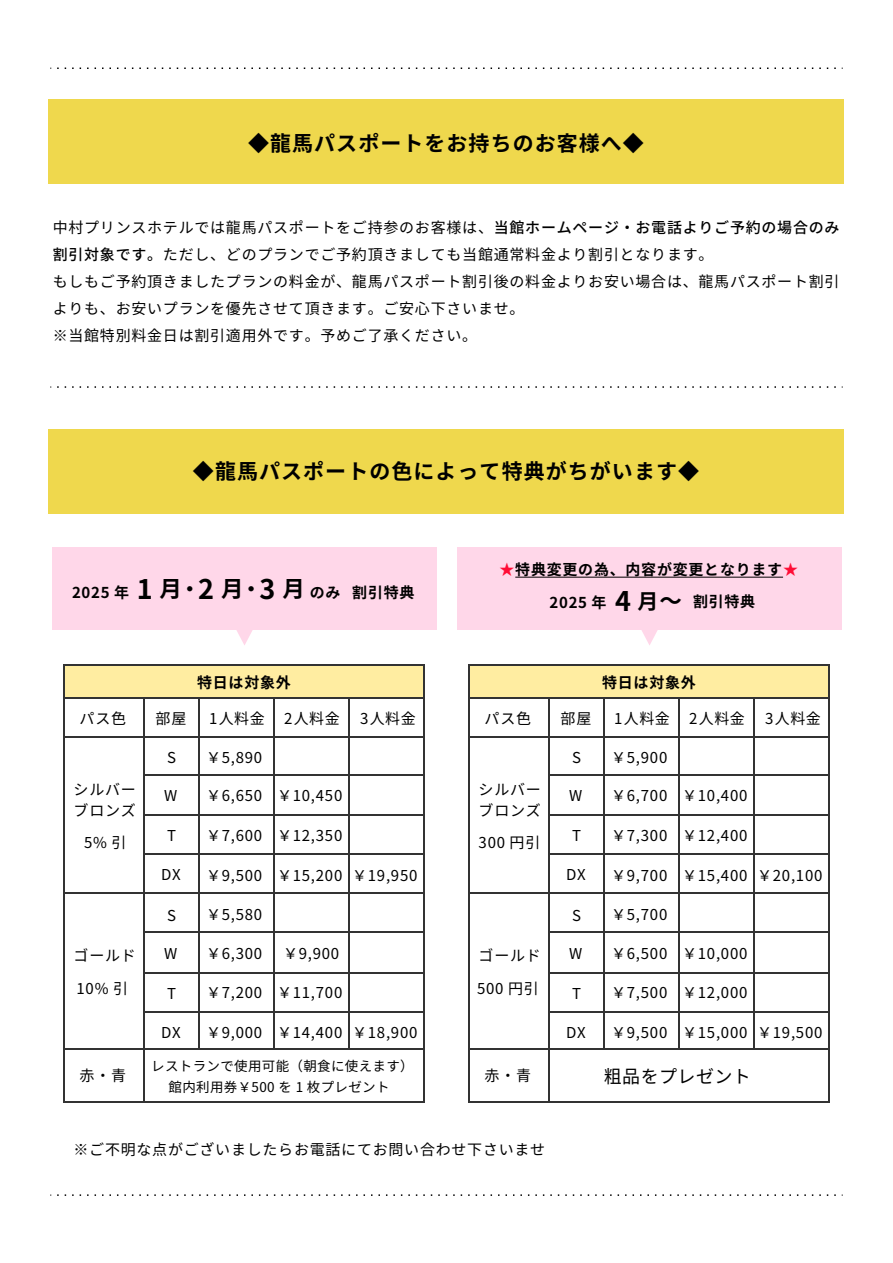
<style>
.page{position:relative;width:893px;height:1263px;background:#fff}
.page>*{position:absolute;margin:0;border:0;box-sizing:border-box;transform-origin:0 0}
.t1{font:700 27px "Noto Sans CJ Kjp";color:#000}
.t2{font:700 21px "Noto Sans CJ Kjp";letter-spacing:.05em;color:#000}
.t3{font:18px "Noto Sans CJ Kjp";letter-spacing:.025em;color:#000}
.t4{font:15px/27px "Noto Sans CJ Kjp";letter-spacing:.05em;color:#000}
.t5{font:700 15px "Noto Sans CJ Kjp";letter-spacing:.05em;color:#000}
.t6{font:13.5px/21px "Noto Sans CJ Kjp";letter-spacing:.025em;color:#000;text-align:center}
.s1{font-weight:500}
.s2{font-size:27px}
.s3{font-size:22.5px}
.s4{color:#ff0d36}
.s5{font-size:21px}
</style>
<div class="page">
<div style="left:468px;top:665px;width:362px;height:33px;background:#ffeda1"></div>
<div style="left:49px;top:99px;width:795px;height:84px;background:#efd84d"></div>
<div style="left:49px;top:429px;width:795px;height:84px;background:#efd84d"></div>
<svg style="left:57px;top:68px;width:786px;height:1px"></svg>
<svg style="left:57px;top:386px;width:786px;height:2px"></svg>
<svg style="left:57px;top:1194px;width:786px;height:2px"></svg>
<div style="left:52px;top:548px;width:384px;height:82px;background:#ffd7e9"></div>
<svg style="left:236px;top:630px;width:17px;height:15px"></svg>
<div style="left:458px;top:548px;width:384px;height:82px;background:#ffd7e9"></div>
<svg style="left:641px;top:630px;width:17px;height:15px"></svg>
<hr style="left:515px;top:577px;width:268px;height:1px;background:#000">
<hr style="left:468px;top:698px;width:360px;height:1px;background:#333">
<hr style="left:468px;top:737px;width:360px;height:1px;background:#333">
<hr style="left:548px;top:774px;width:281px;height:2px;background:#333">
<hr style="left:548px;top:814px;width:281px;height:2px;background:#333">
<hr style="left:548px;top:854px;width:281px;height:1px;background:#333">
<hr style="left:468px;top:893px;width:360px;height:1px;background:#333">
<hr style="left:548px;top:932px;width:281px;height:1px;background:#333">
<hr style="left:548px;top:972px;width:281px;height:2px;background:#333">
<hr style="left:548px;top:1011px;width:281px;height:2px;background:#333">
<hr style="left:468px;top:1049px;width:360px;height:1px;background:#333">
<hr style="left:468px;top:1101px;width:360px;height:2px;background:#333">
<hr style="left:468px;top:698px;width:2px;height:405px;background:#333">
<hr style="left:548px;top:698px;width:1px;height:405px;background:#333">
<hr style="left:603px;top:698px;width:1px;height:351px;background:#333">
<hr style="left:828px;top:698px;width:2px;height:405px;background:#333">
<hr style="left:678px;top:698px;width:2px;height:351px;background:#333">
<hr style="left:753px;top:698px;width:1px;height:351px;background:#333">
<hr style="left:468px;top:664px;width:360px;height:2px;background:#333">
<hr style="left:468px;top:665px;width:2px;height:33px;background:#333">
<hr style="left:828px;top:665px;width:2px;height:33px;background:#333">
<div style="left:63px;top:665px;width:361px;height:33px;background:#ffeda1"></div>
<hr style="left:63px;top:698px;width:360px;height:1px;background:#333">
<hr style="left:63px;top:737px;width:360px;height:1px;background:#333">
<hr style="left:143px;top:774px;width:281px;height:2px;background:#333">
<hr style="left:143px;top:814px;width:281px;height:2px;background:#333">
<hr style="left:143px;top:854px;width:281px;height:1px;background:#333">
<hr style="left:63px;top:893px;width:360px;height:1px;background:#333">
<hr style="left:143px;top:932px;width:281px;height:1px;background:#333">
<hr style="left:143px;top:972px;width:281px;height:2px;background:#333">
<hr style="left:143px;top:1011px;width:281px;height:2px;background:#333">
<hr style="left:63px;top:1049px;width:360px;height:1px;background:#333">
<hr style="left:63px;top:1101px;width:360px;height:2px;background:#333">
<hr style="left:63px;top:698px;width:1px;height:405px;background:#333">
<hr style="left:143px;top:698px;width:1px;height:405px;background:#333">
<hr style="left:198px;top:698px;width:2px;height:351px;background:#333">
<hr style="left:423px;top:698px;width:1px;height:405px;background:#333">
<hr style="left:273px;top:698px;width:1px;height:351px;background:#333">
<hr style="left:348px;top:698px;width:2px;height:351px;background:#333">
<hr style="left:63px;top:664px;width:360px;height:2px;background:#333">
<hr style="left:63px;top:665px;width:1px;height:33px;background:#333">
<hr style="left:423px;top:665px;width:1px;height:33px;background:#333">
<h2 class="t2" style="left:248px;top:131px;width:397px">◆龍馬パスポートをお持ちのお客様へ◆</h2>
<p class="t4" style="left:53px;top:214px;width:788px">中村プリンスホテルでは龍馬パスポートをご持参のお客様は、<span class="s1">当館ホームページ・お電話よりご予約の場合のみ割引対象です。</span>ただし、どのプランでご予約頂きましても当館通常料金より割引となります。<br>もしもご予約頂きましたプランの料金が、龍馬パスポート割引後の料金よりお安い場合は、龍馬パスポート割引よりも、お安いプランを優先させて頂きます。ご安心下さいませ。<br>※当館特別料金日は割引適用外です。予めご了承ください。</p>
<h2 class="t2" style="left:193px;top:460px;width:508px">◆龍馬パスポートの色によって特典がちがいます◆</h2>
<p class="t5" style="left:72px;top:584px;width:344px">2025 年 <span class="s2">1</span> <span class="s3">月</span><span class="s2">･2</span> <span class="s3">月</span><span class="s2">･3</span> <span class="s3">月</span>のみ 割引特典</p>
<p class="t5" style="left:500px;top:561px;width:300px"><span class="s4">★</span>特典変更の為、内容が変更となります<span class="s4">★</span></p>
<h1 class="t1" style="left:615px;top:586px;width:69px">4 <span class="s5">月</span><span class="s3">～</span></h1>
<p class="t5" style="left:550px;top:594px;width:59px">2025 年</p>
<p class="t5" style="left:693px;top:593px;width:64px">割引特典</p>
<p class="t5" style="left:197px;top:674px;width:95px">特日は対象外</p>
<p class="t5" style="left:602px;top:674px;width:95px">特日は対象外</p>
<p class="t4" style="left:80px;top:705px;width:48px">パス色</p>
<p class="t4" style="left:156px;top:705px;width:32px">部屋</p>
<p class="t4" style="left:209px;top:705px;width:57px">1人料金</p>
<p class="t4" style="left:284px;top:705px;width:57px">2人料金</p>
<p class="t4" style="left:360px;top:705px;width:57px">3人料金</p>
<p class="t4" style="left:485px;top:705px;width:48px">パス色</p>
<p class="t4" style="left:561px;top:705px;width:32px">部屋</p>
<p class="t4" style="left:614px;top:705px;width:57px">1人料金</p>
<p class="t4" style="left:689px;top:705px;width:57px">2人料金</p>
<p class="t4" style="left:765px;top:705px;width:57px">3人料金</p>
<p class="t4" style="left:74px;top:779px;width:64px;line-height:21px">シルバーブロンズ</p>
<p class="t4" style="left:84px;top:829px;width:44px">5% 引</p>
<p class="t4" style="left:74px;top:942px;width:64px">ゴールド</p>
<p class="t4" style="left:77px;top:975px;width:53px">10% 引</p>
<p class="t4" style="left:167px;top:744px;width:10px">S</p>
<p class="t4" style="left:206px;top:744px;width:58px">￥5,890</p>
<p class="t4" style="left:206px;top:782px;width:58px">￥6,650</p>
<p class="t4" style="left:206px;top:822px;width:58px">￥7,600</p>
<p class="t4" style="left:206px;top:862px;width:58px">￥9,500</p>
<p class="t4" style="left:164px;top:782px;width:15px">W</p>
<p class="t4" style="left:167px;top:822px;width:10px">T</p>
<p class="t4" style="left:161px;top:861px;width:21px">DX</p>
<p class="t4" style="left:167px;top:902px;width:10px">S</p>
<p class="t4" style="left:164px;top:940px;width:15px">W</p>
<p class="t4" style="left:167px;top:980px;width:10px">T</p>
<p class="t4" style="left:161px;top:1019px;width:21px">DX</p>
<p class="t4" style="left:206px;top:901px;width:58px">￥5,580</p>
<p class="t4" style="left:206px;top:940px;width:58px">￥6,300</p>
<p class="t4" style="left:206px;top:979px;width:58px">￥7,200</p>
<p class="t4" style="left:206px;top:1019px;width:58px">￥9,000</p>
<p class="t4" style="left:277px;top:782px;width:67px">￥10,450</p>
<p class="t4" style="left:277px;top:822px;width:67px">￥12,350</p>
<p class="t4" style="left:277px;top:862px;width:142px">￥15,200 ￥19,950</p>
<p class="t4" style="left:283px;top:940px;width:58px">￥9,900</p>
<p class="t4" style="left:277px;top:979px;width:67px">￥11,700</p>
<p class="t4" style="left:277px;top:1019px;width:142px">￥14,400 ￥18,900</p>
<p class="t4" style="left:479px;top:779px;width:64px;line-height:21px">シルバーブロンズ</p>
<p class="t4" style="left:479px;top:829px;width:63px">300 円引</p>
<p class="t4" style="left:479px;top:942px;width:64px">ゴールド</p>
<p class="t4" style="left:477px;top:975px;width:63px">500 円引</p>
<p class="t4" style="left:572px;top:744px;width:10px">S</p>
<p class="t4" style="left:611px;top:744px;width:58px">￥5,900</p>
<p class="t4" style="left:611px;top:782px;width:58px">￥6,700</p>
<p class="t4" style="left:611px;top:822px;width:58px">￥7,300</p>
<p class="t4" style="left:611px;top:862px;width:58px">￥9,700</p>
<p class="t4" style="left:569px;top:782px;width:15px">W</p>
<p class="t4" style="left:572px;top:822px;width:10px">T</p>
<p class="t4" style="left:566px;top:861px;width:21px">DX</p>
<p class="t4" style="left:572px;top:902px;width:10px">S</p>
<p class="t4" style="left:569px;top:940px;width:15px">W</p>
<p class="t4" style="left:572px;top:980px;width:10px">T</p>
<p class="t4" style="left:566px;top:1019px;width:21px">DX</p>
<p class="t4" style="left:611px;top:901px;width:58px">￥5,700</p>
<p class="t4" style="left:611px;top:940px;width:58px">￥6,500</p>
<p class="t4" style="left:611px;top:979px;width:58px">￥7,500</p>
<p class="t4" style="left:611px;top:1019px;width:58px">￥9,500</p>
<p class="t4" style="left:682px;top:782px;width:67px">￥10,400</p>
<p class="t4" style="left:682px;top:822px;width:67px">￥12,400</p>
<p class="t4" style="left:682px;top:862px;width:142px">￥15,400 ￥20,100</p>
<p class="t4" style="left:682px;top:940px;width:67px">￥10,000</p>
<p class="t4" style="left:682px;top:979px;width:67px">￥12,000</p>
<p class="t4" style="left:682px;top:1019px;width:142px">￥15,000 ￥19,500</p>
<p class="t4" style="left:80px;top:1062px;width:48px">赤・青</p>
<p class="t6" style="left:151px;top:1055px;width:264px">レストランで使用可能（朝食に使えます）館内利用券￥500 を 1 枚プレゼント</p>
<p class="t4" style="left:485px;top:1062px;width:48px">赤・青</p>
<p class="t3" style="left:604px;top:1067px;width:149px">粗品をプレゼント</p>
<p class="t4" style="left:74px;top:1136px;width:473px">※ご不明な点がございましたらお電話にてお問い合わせ下さいませ</p>
</div>
